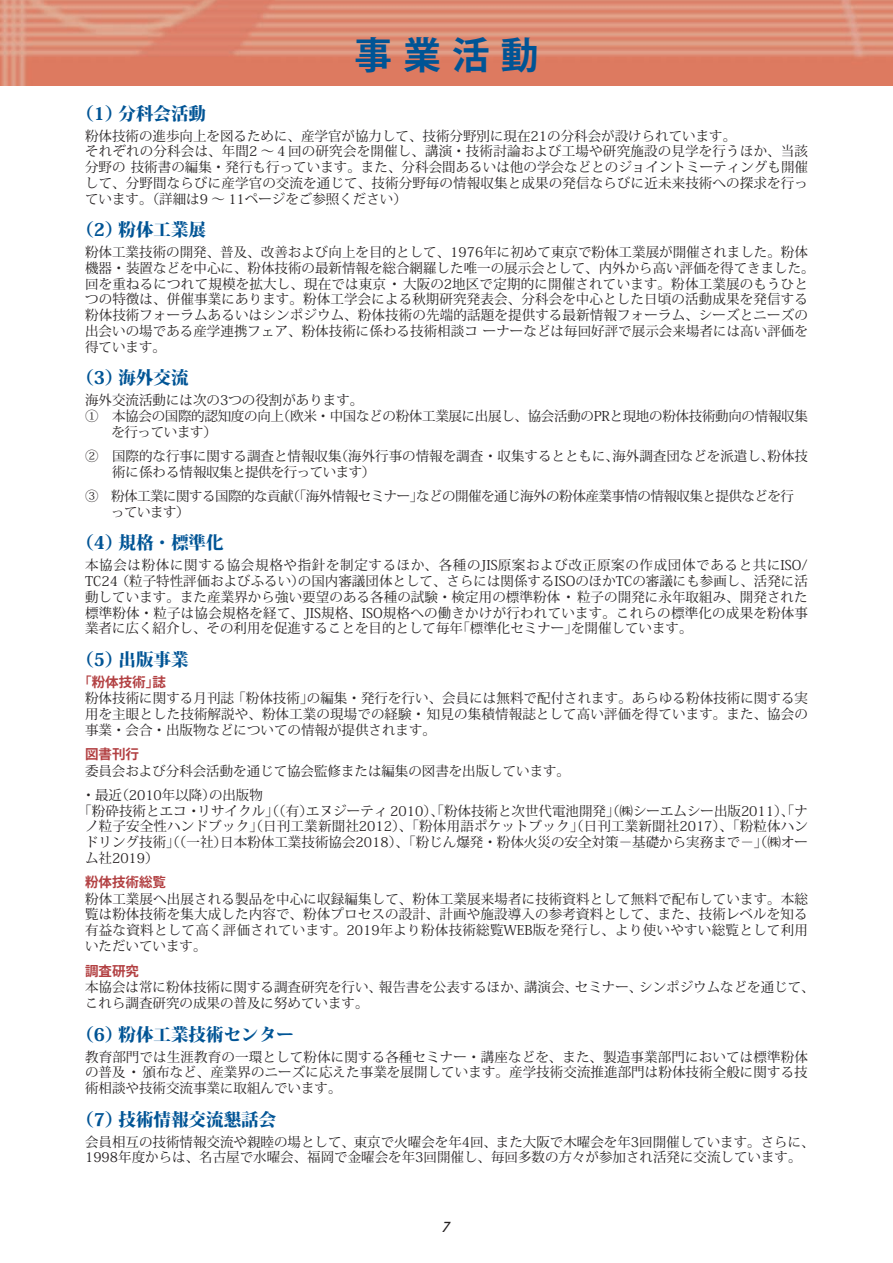
<style>
.page{position:relative;width:893px;height:1263px;background:#fff}
.page>*{position:absolute;margin:0;border:0;box-sizing:border-box;transform-origin:0 0}
.t1{font:700 37.5px "Koz Go Pr 6 N";color:#005495}
.t2{font:800 17.55px "Koz Min Pro";color:#005495}
.t3{font:13.5px/15.8px "Koz Min Pro";color:#231f20}
.t4{font:13.5px/15.8px "Koz Min Pro";letter-spacing:-.02em;color:#231f20}
.t5{font:13.5px/15.8px "Koz Min Pro";letter-spacing:-.035em;color:#231f20}
.t6{font:700 13.5px "Koz Go Pro";color:#b24042}
.t7{font:italic 500 13.5px "Koz Go Pro";color:#231f20}
</style>
<div class="page">
<img style="left:0;top:0;width:893px;height:85px">
<h1 class="t1" style="left:355px;top:34px;width:185px">事業活動</h1>
<p class="t2" style="left:76px;top:100px;width:131px">（1）分科会活動</p>
<p class="t3" style="left:85px;top:127px;width:725px">粉体技術の進歩向上を図るために、産学官が協力して、技術分野別に現在21の分科会が設けられています。<br>それぞれの分科会は、年間2 ～４回の研究会を開催し、講演・技術討論および工場や研究施設の見学を行うほか、当該分野の 技術書の編集・発行も行っています。また、分科会間あるいは他の学会などとのジョイントミーティングも開催して、分野間ならびに産学官の交流を通じて、技術分野毎の情報収集と成果の発信ならびに近未来技術への探求を行っています。（詳細は9 ～ 11ページをご参照ください）</p>
<p class="t2" style="left:76px;top:217px;width:131px">（2）粉体工業展</p>
<p class="t3" style="left:85px;top:244px;width:731px">粉体工業技術の開発、普及、改善および向上を目的として、1976年に初めて東京で粉体工業展が開催されました。粉体機器・ 装置などを中心に、粉体技術の最新情報を総合網羅した唯一の展示会として、内外から高い評価を得てきました。回を重ねるにつれて規模を拡大し、現在では東京 ・ 大阪の2地区で定期的に開催されています。粉体工業展のもうひとつの特徴は、併催事業にあります。粉体工学会による秋期研究発表会、分科会を中心とした日頃の活動成果を発信する粉体技術フォーラムあるいはシンポジウム、粉体技術の先端的話題を提供する最新情報フォーラム、シーズとニーズの出会いの場である産学連携フェア、粉体技術に係わる技術相談コ ーナーなどは毎回好評で展示会来場者には高い評価を得ています。</p>
<p class="t2" style="left:76px;top:365px;width:114px">（3）海外交流</p>
<p class="t4" style="left:85px;top:392px;width:724px">海外交流活動には次の3つの役割があります。<br>①　本協会の国際的認知度の向上（欧米・中国などの粉体工業展に出展し、協会活動のPRと現地の粉体技術動向の情報収集　　を行っています）</p>
<p class="t3" style="left:85px;top:448px;width:724px">②　国際的な行事に関する調査と情報収集（海外行事の情報を調査 ・ 収集するとともに、海外調査団などを派遣し、粉体技　　術に係わる情報収集と提供を行っています）</p>
<p class="t5" style="left:85px;top:488px;width:710px">③　粉体工業に関する国際的な貢献（「海外情報セミナー」などの開催を通じ海外の粉体産業事情の情報収集と提供などを行　　っています）</p>
<p class="t2" style="left:76px;top:530px;width:149px">（4）規格・標準化</p>
<p class="t3" style="left:85px;top:557px;width:724px;text-align:justify">本協会は粉体に関する協会規格や指針を制定するほか、各種のJIS原案および改正原案の作成団体であると共にISO/ TC24（粒子特性評価およびふるい）の国内審議団体として、さらには関係するISOのほかTCの審議にも参画し、活発に活動しています。また産業界から強い要望のある各種の試験・検定用の標準粉体 ・ 粒子の開発に永年取組み、開発された標準粉体・粒子は協会規格を経て、JIS規格、ISO規格への働きかけが行われています。これらの標準化の成果を粉体事業者に広く紹介し、その利用を促進することを目的として毎年「標準化セミナー」を開催しています。</p>
<p class="t2" style="left:76px;top:646px;width:114px">（5）出版事業</p>
<p class="t6" style="left:78px;top:673px;width:89px">「粉体技術」誌</p>
<p class="t3" style="left:85px;top:690px;width:724px;text-align:justify">粉体技術に関する月刊誌 「粉体技術」の編集・発行を行い、会員には無料で配付されます。あらゆる粉体技術に関する実用を主眼とした技術解説や、粉体工業の現場での経験・ 知見の集積情報誌として高い評価を得ています。また、協会の事業・会合・出版物などについての情報が提供されます。</p>
<p class="t6" style="left:85px;top:745px;width:55px">図書刊行</p>
<p class="t3" style="left:82px;top:758px;width:490px;line-height:24.3px">委員会および分科会活動を通じて協会監修または編集の図書を出版しています。・最近（2010年以降）の出版物</p>
<p class="t3" style="left:85px;top:802px;width:725px;text-align:justify;text-indent:-7px">「粉砕技術とエコ ・リサイクル」（（有）エヌジーティ 2010）、「粉体技術と次世代電池開発」（㈱シーエムシー出版2011）、「ナノ粒子安全性ハンドブック」（日刊工業新聞社2012）、「粉体用語ポケットブック」（日刊工業新聞社2017）、「粉粒体ハンドリング技術」（（一社）日本粉体工業技術協会2018）、「粉じん爆発・粉体火災の安全対策－基礎から実務まで－」（㈱オーム社2019）</p>
<p class="t6" style="left:85px;top:873px;width:82px">粉体技術総覧</p>
<p class="t3" style="left:85px;top:890px;width:724px;text-align:justify">粉体工業展へ出展される製品を中心に収録編集して、粉体工業展来場者に技術資料として無料で配布しています。本総覧は粉体技術を集大成した内容で、粉体プロセスの設計、計画や施設導入の参考資料として、また、技術レベルを知る有益な資料として高く評価されています。2019年より粉体技術総覧WEB版を発行し、より使いやすい総覧として利用いただいています。</p>
<p class="t6" style="left:85px;top:962px;width:55px">調査研究</p>
<p class="t3" style="left:85px;top:979px;width:731px">本協会は常に粉体技術に関する調査研究を行い、報告書を公表するほか、講演会、セミナー、シンポジウムなどを通じて、これら調査研究の成果の普及に努めています。</p>
<p class="t2" style="left:76px;top:1021px;width:219px">（6）粉体工業技術センター</p>
<p class="t3" style="left:85px;top:1048px;width:724px;text-align:justify">教育部門では生涯教育の一環として粉体に関する各種セミナー・講座などを、また、製造事業部門においては標準粉体の普及 ・ 頒布など、産業界のニーズに応えた事業を展開しています。産学技術交流推進部門は粉体技術全般に関する技術相談や技術交流事業に取組んでいます。</p>
<p class="t2" style="left:76px;top:1106px;width:202px">（7）技術情報交流懇話会</p>
<p class="t3" style="left:85px;top:1133px;width:731px">会員相互の技術情報交流や親睦の場として、東京で火曜会を年4回、また大阪で木曜会を年3回開催しています。さらに、<br>1998年度からは、名古屋で水曜会、福岡で金曜会を年3回開催し、毎回多数の方々が参加され活発に交流しています。</p>
<p class="t7" style="left:441px;top:1218px;width:14px">7</p>
</div>
